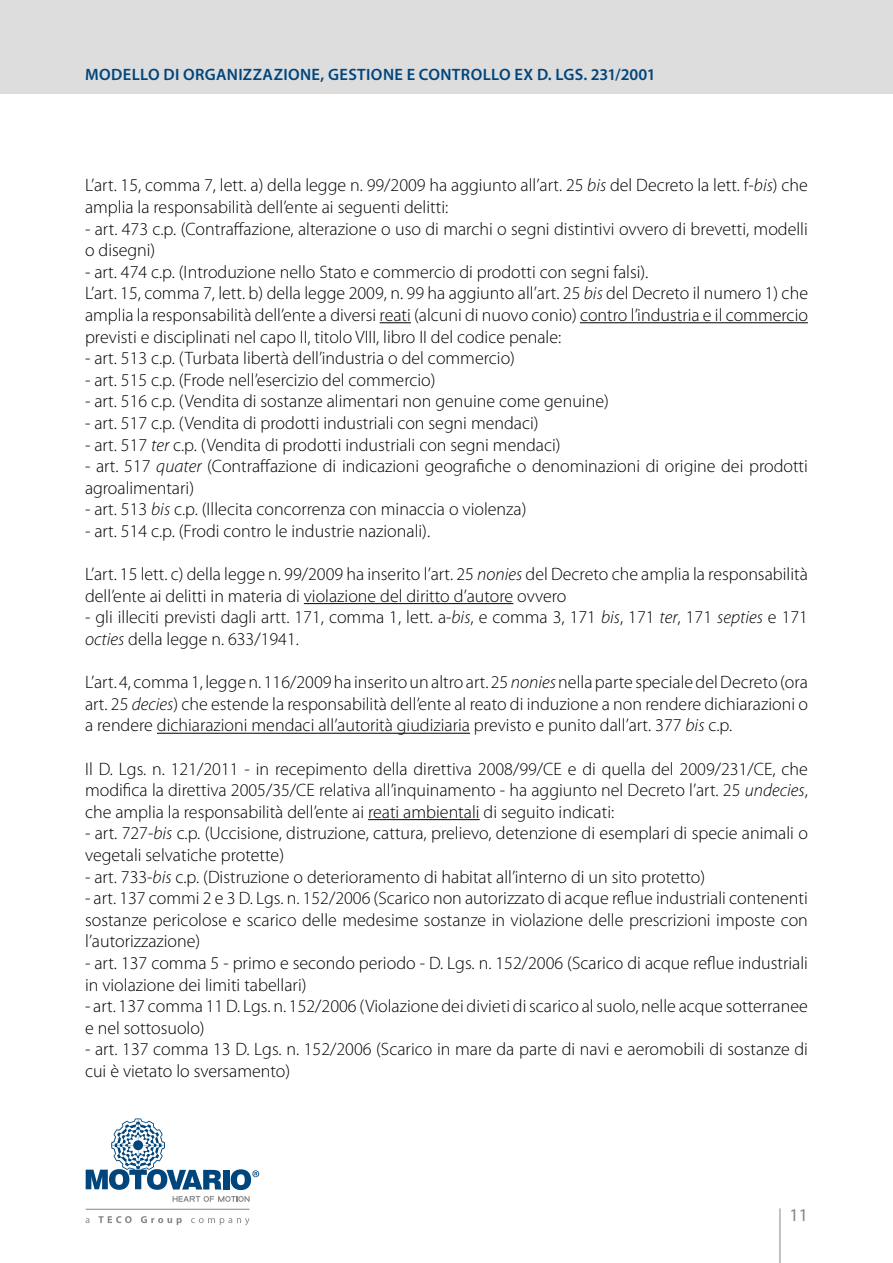
<style>
.page{position:relative;width:893px;height:1263px;background:#fff}
.page>*{position:absolute;margin:0;border:0;box-sizing:border-box;transform-origin:0 0}
.t1{font:300 18px/21.6px "Myriad Pro";color:#000}
.t2{font:18px "Myriad Pro";color:#878686}
.t3{font:600 16.5px "Myriad Pro";letter-spacing:.02em;color:#00457c}
.s1{font-style:italic}
</style>
<div class="page">
<div style="left:0;top:0;width:893px;height:94px;background:#dedddd"></div>
<hr style="left:780px;top:1208px;width:1px;height:55px;background:#878686">
<svg style="left:173px;top:1196px;width:77px;height:6px"></svg>
<div style="left:223px;top:1170px;width:6px;height:19px;background:#00457c"></div>
<svg style="left:231px;top:1169px;width:28px;height:21px"></svg>
<svg style="left:86px;top:1118px;width:135px;height:72px"></svg>
<hr style="left:86px;top:1209px;width:164px;height:1px;background:#878686">
<svg style="left:86px;top:1216px;width:164px;height:9px"></svg>
<hr style="left:380px;top:322px;width:31px;height:1px;background:#000">
<hr style="left:580px;top:322px;width:228px;height:1px;background:#000">
<hr style="left:304px;top:603px;width:209px;height:1px;background:#000">
<hr style="left:157px;top:733px;width:313px;height:1px;background:#000">
<hr style="left:368px;top:819px;width:112px;height:1px;background:#000">
<p class="t3" style="left:85px;top:66px;width:572px">MODELLO DI ORGANIZZAZIONE, GESTIONE E CONTROLLO EX D. LGS. 231/2001</p>
<p class="t1" style="left:85px;top:175px;width:724px">L’art. 15, comma 7, lett. a) della legge n. 99/2009 ha aggiunto all’art. 25 <span class="s1">bis</span> del Decreto la lett. f-<span class="s1">bis</span>) che amplia la responsabilità dell’ente ai seguenti delitti:</p>
<p class="t1" style="left:85px;top:218px;width:724px">- art. 473 c.p. (Contraffazione, alterazione o uso di marchi o segni distintivi ovvero di brevetti, modelli o disegni)</p>
<p class="t1" style="left:85px;top:261px;width:724px">- art. 474 c.p. (Introduzione nello Stato e commercio di prodotti con segni falsi).<br>L’art. 15, comma 7, lett. b) della legge 2009, n. 99 ha aggiunto all’art. 25 <span class="s1">bis</span> del Decreto il numero 1) che amplia la responsabilità dell’ente a diversi reati (alcuni di nuovo conio) contro l’industria e il commercio previsti e disciplinati nel capo II, titolo VIII, libro II del codice penale:</p>
<p class="t1" style="left:85px;top:348px;width:431px">- art. 513 c.p. (Turbata libertà dell’industria o del commercio)</p>
<p class="t1" style="left:85px;top:369px;width:352px">- art. 515 c.p. (Frode nell’esercizio del commercio)</p>
<p class="t1" style="left:85px;top:391px;width:525px">- art. 516 c.p. (Vendita di sostanze alimentari non genuine come genuine)</p>
<p class="t1" style="left:85px;top:412px;width:455px">- art. 517 c.p. (Vendita di prodotti industriali con segni mendaci)</p>
<p class="t1" style="left:85px;top:434px;width:477px">- art. 517 <span class="s1">ter</span> c.p. (Vendita di prodotti industriali con segni mendaci)</p>
<p class="t1" style="left:85px;top:456px;width:724px">- art. 517 <span class="s1">quater</span> (Contraffazione di indicazioni geografiche o denominazioni di origine dei prodotti agroalimentari)</p>
<p class="t1" style="left:85px;top:499px;width:443px">- art. 513 <span class="s1">bis</span> c.p. (Illecita concorrenza con minaccia o violenza)</p>
<p class="t1" style="left:85px;top:520px;width:347px">- art. 514 c.p. (Frodi contro le industrie nazionali).</p>
<p class="t1" style="left:85px;top:564px;width:724px">L’art. 15 lett. c) della legge n. 99/2009 ha inserito l’art. 25 <span class="s1">nonies</span> del Decreto che amplia la responsabilità dell’ente ai delitti in materia di violazione del diritto d’autore ovvero</p>
<p class="t1" style="left:85px;top:607px;width:724px">- gli illeciti previsti dagli artt. 171, comma 1, lett. a-<span class="s1">bis</span>, e comma 3, 171 <span class="s1">bis</span>, 171 <span class="s1">ter</span>, 171 <span class="s1">septies</span> e 171 <span class="s1">octies</span> della legge n. 633/1941.</p>
<p class="t1" style="left:85px;top:672px;width:724px;text-align:justify">L’art. 4, comma 1, legge n. 116/2009 ha inserito un altro art. 25 <span class="s1">nonies</span> nella parte speciale del Decreto (ora art. 25 <span class="s1">decies</span>) che estende la responsabilità dell’ente al reato di induzione a non rendere dichiarazioni o a rendere dichiarazioni mendaci all’autorità giudiziaria previsto e punito dall’art. 377 <span class="s1">bis</span> c.p.</p>
<p class="t1" style="left:85px;top:758px;width:724px;text-align:justify">Il D. Lgs. n. 121/2011 - in recepimento della direttiva 2008/99/CE e di quella del 2009/231/CE, che modifica la direttiva 2005/35/CE relativa all’inquinamento - ha aggiunto nel Decreto l’art. 25 <span class="s1">undecies</span>, che amplia la responsabilità dell’ente ai reati ambientali di seguito indicati:</p>
<p class="t1" style="left:85px;top:823px;width:724px">- art. 727-<span class="s1">bis</span> c.p. (Uccisione, distruzione, cattura, prelievo, detenzione di esemplari di specie animali o vegetali selvatiche protette)</p>
<p class="t1" style="left:85px;top:866px;width:622px">- art. 733-<span class="s1">bis</span> c.p. (Distruzione o deterioramento di habitat all’interno di un sito protetto)</p>
<p class="t1" style="left:85px;top:888px;width:724px;text-align:justify">- art. 137 commi 2 e 3 D. Lgs. n. 152/2006 (Scarico non autorizzato di acque reflue industriali contenenti sostanze pericolose e scarico delle medesime sostanze in violazione delle prescrizioni imposte con l’autorizzazione)</p>
<p class="t1" style="left:85px;top:952px;width:724px">- art. 137 comma 5 - primo e secondo periodo - D. Lgs. n. 152/2006 (Scarico di acque reflue industriali in violazione dei limiti tabellari)</p>
<p class="t1" style="left:85px;top:996px;width:724px">- art. 137 comma 11 D. Lgs. n. 152/2006 (Violazione dei divieti di scarico al suolo, nelle acque sotterranee e nel sottosuolo)</p>
<p class="t1" style="left:85px;top:1039px;width:724px">- art. 137 comma 13 D. Lgs. n. 152/2006 (Scarico in mare da parte di navi e aeromobili di sostanze di cui è vietato lo sversamento)</p>
<p class="t2" style="left:789px;top:1205px;width:20px">11</p>
</div>
